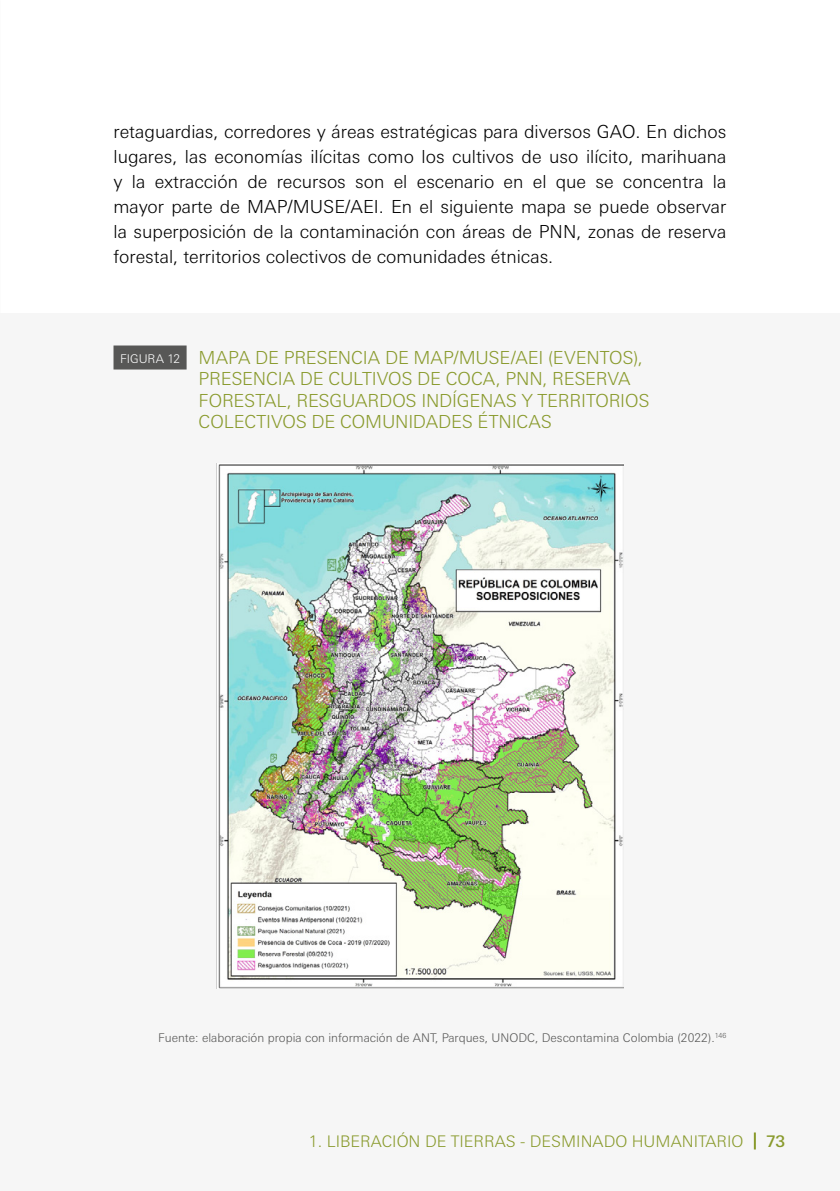
<style>
.page{position:relative;width:840px;height:1191px;background:#fff}
.page>*{position:absolute;margin:0;border:0;box-sizing:border-box;transform-origin:0 0}
.Body{font:300 18px/25px "Linotype Univers Basic";color:#000;text-align:justify}
.Figures_Titre{font:300 18px/21.6px "Linotype Univers Basic";letter-spacing:-.01em;color:#899a2c}
.t1{font:300 16px "Linotype Univers Basic";color:#899a2c}
.t2{font:500 16px "Linotype Univers Basic";color:#899a2c}
.Source{font:300 12px "Linotype Univers Basic";color:#575756}
.s1{font-size:12px;color:#fff}
</style>
<div class="page">
<div style="left:0;top:313px;width:839px;height:878px;background:#f6f6f6"></div>
<svg style="left:753px;top:1132px;width:2px;height:17px"></svg>
<div style="left:113px;top:345px;width:73px;height:24px;background:#575756"></div>
<img style="left:218px;top:464px;width:405px;height:524px">
<p class="Body" style="left:113px;top:119px;width:614px">retaguardias, corredores y áreas estratégicas para diversos GAO. En dichos lugares, las economías ilícitas como los cultivos de uso ilícito, marihuana y la extracción de recursos son el escenario en el que se concentra la mayor parte de MAP/MUSE/AEI. En el siguiente mapa se puede observar la superposición de la contaminación con áreas de PNN, zonas de reserva forestal, territorios colectivos de comunidades étnicas.</p>
<p class="Figures_Titre" style="left:198px;top:346px;width:452px;text-indent:-79px"><span class="s1">FIGURA 12</span> MAPA DE PRESENCIA DE MAP/MUSE/AEI (EVENTOS), PRESENCIA DE CULTIVOS DE COCA, PNN, RESERVA FORESTAL, RESGUARDOS INDÍGENAS Y TERRITORIOS COLECTIVOS DE COMUNIDADES ÉTNICAS</p>
<p class="Source" style="left:158px;top:1030px;width:569px">Fuente: elaboración propia con información de ANT, Parques, UNODC, Descontamina Colombia (2022).<sup>146</sup></p>
<p class="t1" style="left:308px;top:1131px;width:436px">1. LIBERACIÓN DE TIERRAS - DESMINADO HUMANITARIO</p>
<p class="t2" style="left:765px;top:1131px;width:21px">73</p>
</div>
